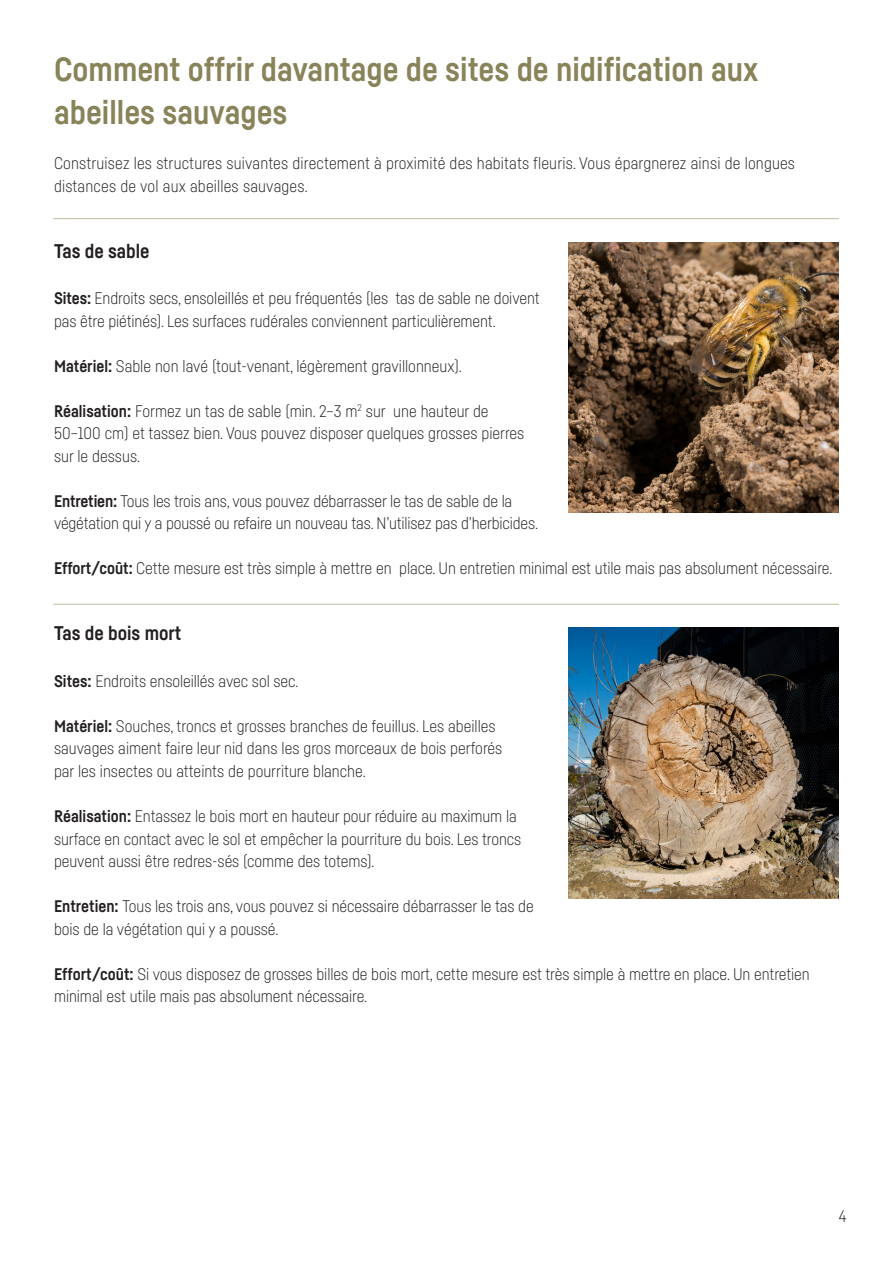
<style>
.page{position:relative;width:893px;height:1263px;background:#fff}
.page>*{position:absolute;margin:0;border:0;box-sizing:border-box;transform-origin:0 0}
.t1{font:700 33px "Fabrikat";color:#888359}
.t2{font:700 19.5px "Fabrikat";color:#231f20}
.t3{font:300 16.5px/22.5px "Fabrikat";letter-spacing:-.005em;color:#231f20}
.s1{font-weight:700}
</style>
<div class="page">
<hr style="left:54px;top:218px;width:785px;height:1px;background:#bcb79d">
<hr style="left:54px;top:604px;width:785px;height:1px;background:#bcb79d">
<img style="left:568px;top:243px;width:271px;height:269px">
<img style="left:568px;top:627px;width:271px;height:271px">
<p class="t1" style="left:54px;top:49px;width:706px">Comment offrir davantage de sites de nidification aux</p>
<p class="t1" style="left:54px;top:92px;width:235px">abeilles sauvages</p>
<p class="t3" style="left:54px;top:152px;width:743px">Construisez les structures suivantes directement à proximité des habitats fleuris. Vous épargnerez ainsi de longues</p>
<p class="t3" style="left:54px;top:174px;width:255px">distances de vol aux abeilles sauvages.</p>
<p class="t2" style="left:54px;top:239px;width:97px">Tas de sable</p>
<p class="t3" style="left:54px;top:287px;width:487px"><span class="s1">Sites:</span> Endroits secs, ensoleillés et peu fréquentés (les tas de sable ne doivent pas être piétinés). Les surfaces rudérales conviennent particulièrement.</p>
<p class="t3" style="left:54px;top:354px;width:409px"><span class="s1">Matériel:</span> Sable non lavé (tout-venant, légèrement gravillonneux).</p>
<p class="t3" style="left:54px;top:399px;width:472px"><span class="s1">Réalisation:</span> Formez un tas de sable (min. 2–3 m<sup>2</sup> sur une hauteur de<br>50–100 cm) et tassez bien. Vous pouvez disposer quelques grosses pierres sur le dessus.</p>
<p class="t3" style="left:54px;top:489px;width:485px"><span class="s1">Entretien:</span> Tous les trois ans, vous pouvez débarrasser le tas de sable de la végétation qui y a poussé ou refaire un nouveau tas. N’utilisez pas d’herbicides.</p>
<p class="t3" style="left:54px;top:557px;width:780px"><span class="s1">Effort/coût:</span> Cette mesure est très simple à mettre en place. Un entretien minimal est utile mais pas absolument nécessaire.</p>
<p class="t2" style="left:54px;top:621px;width:129px">Tas de bois mort</p>
<p class="t3" style="left:54px;top:669px;width:246px"><span class="s1">Sites:</span> Endroits ensoleillés avec sol sec.</p>
<p class="t3" style="left:54px;top:714px;width:450px"><span class="s1">Matériel:</span> Souches, troncs et grosses branches de feuillus. Les abeilles sauvages aiment faire leur nid dans les gros morceaux de bois perforés par les insectes ou atteints de pourriture blanche.</p>
<p class="t3" style="left:54px;top:804px;width:469px"><span class="s1">Réalisation:</span> Entassez le bois mort en hauteur pour réduire au maximum la surface en contact avec le sol et empêcher la pourriture du bois. Les troncs peuvent aussi être redres-sés (comme des totems).</p>
<p class="t3" style="left:54px;top:894px;width:481px"><span class="s1">Entretien:</span> Tous les trois ans, vous pouvez si nécessaire débarrasser le tas de bois de la végétation qui y a poussé.</p>
<p class="t3" style="left:54px;top:962px;width:757px"><span class="s1">Effort/coût:</span> Si vous disposez de grosses billes de bois mort, cette mesure est très simple à mettre en place. Un entretien minimal est utile mais pas absolument nécessaire.</p>
<p class="t3" style="left:839px;top:1205px;width:9px">4</p>
</div>
